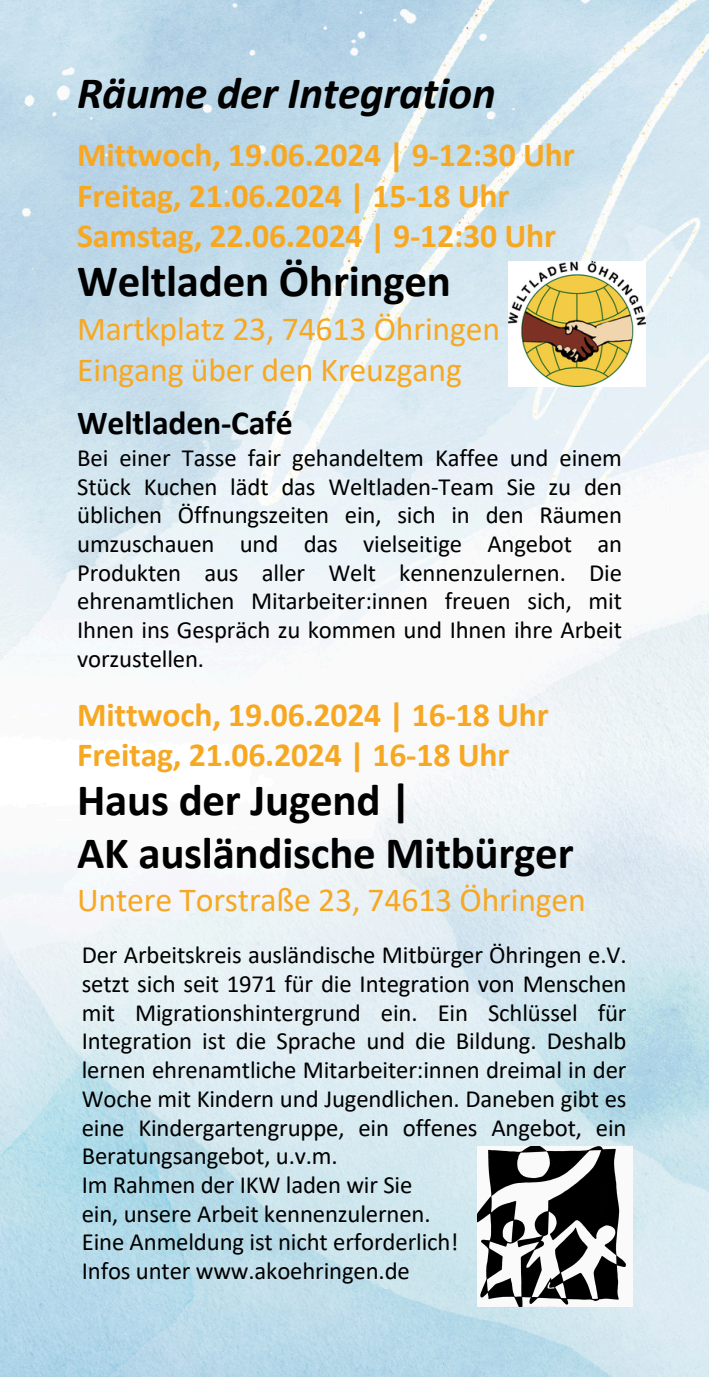
<style>
.page{position:relative;width:709px;height:1377px;background:#fff}
.page>*{position:absolute;margin:0;border:0;box-sizing:border-box;transform-origin:0 0}
.t1{font:700 45px/52.2px "Calibri";letter-spacing:-.005em;color:#000}
.t2{font:italic 700 45px "Calibri";letter-spacing:-.005em;color:#000}
.t3{font:700 33.75px/40.5px "Calibri";letter-spacing:-.005em;color:#f7a823}
.t4{font:33.75px/40.5px "Calibri";letter-spacing:-.005em;color:#f7a823}
.t5{font:700 33.75px "Calibri";letter-spacing:-.005em;color:#000}
.t6{font:24.75px/28.8px "Calibri";letter-spacing:-.005em;color:#000;text-align:justify}
</style>
<div class="page">
<img style="left:0;top:0;width:709px;height:1377px">
<img style="left:477px;top:1146px;width:156px;height:161px">
<img style="left:508px;top:262px;width:137px;height:124px">
<h1 class="t2" style="left:77px;top:74px;width:420px">Räume der Integration</h1>
<p class="t3" style="left:77px;top:138px;width:499px">Mittwoch, 19.06.2024 | 9-12:30 Uhr<br>Freitag, 21.06.2024 | 15-18 Uhr<br>Samstag, 22.06.2024 | 9-12:30 Uhr</p>
<p class="t1" style="left:77px;top:259px;width:375px">Weltladen Öhringen</p>
<p class="t4" style="left:77px;top:311px;width:424px">Martkplatz 23, 74613 Öhringen<br>Eingang über den Kreuzgang</p>
<p class="t5" style="left:77px;top:409px;width:217px">Weltladen-Café</p>
<p class="t6" style="left:77px;top:445px;width:546px">Bei einer Tasse fair gehandeltem Kaffee und einem Stück Kuchen lädt das Weltladen-Team Sie zu den üblichen Öffnungszeiten ein, sich in den Räumen umzuschauen und das vielseitige Angebot an Produkten aus aller Welt kennenzulernen. Die ehrenamtlichen Mitarbeiter:innen freuen sich, mit Ihnen ins Gespräch zu kommen und Ihnen ihre Arbeit vorzustellen.</p>
<h2 class="t3" style="left:77px;top:697px;width:473px">Mittwoch, 19.06.2024 | 16-18 Uhr<br>Freitag, 21.06.2024 | 16-18 Uhr</h2>
<p class="t1" style="left:77px;top:778px;width:498px">Haus der Jugend |<br>AK ausländische Mitbürger</p>
<h3 class="t4" style="left:77px;top:883px;width:510px">Untere Torstraße 23, 74613 Öhringen</h3>
<h1 class="t6" style="left:82px;top:943px;width:546px">Der Arbeitskreis ausländische Mitbürger Öhringen e.V. setzt sich seit 1971 für die Integration von Menschen mit Migrationshintergrund ein. Ein Schlüssel für Integration ist die Sprache und die Bildung. Deshalb lernen ehrenamtliche Mitarbeiter:innen dreimal in der Woche mit Kindern und Jugendlichen. Daneben gibt es eine Kindergartengruppe, ein offenes Angebot, ein Beratungsangebot, u.v.m.</h1>
<h2 class="t6" style="left:82px;top:1172px;width:332px">Im Rahmen der IKW laden wir Sie</h2>
<h1 class="t6" style="left:82px;top:1201px;width:350px">ein, unsere Arbeit kennenzulernen.</h1>
<h3 class="t6" style="left:82px;top:1230px;width:378px">Eine Anmeldung ist nicht erforderlich!</h3>
<p class="t6" style="left:82px;top:1258px;width:330px">Infos unter www.akoehringen.de</p>
</div>
